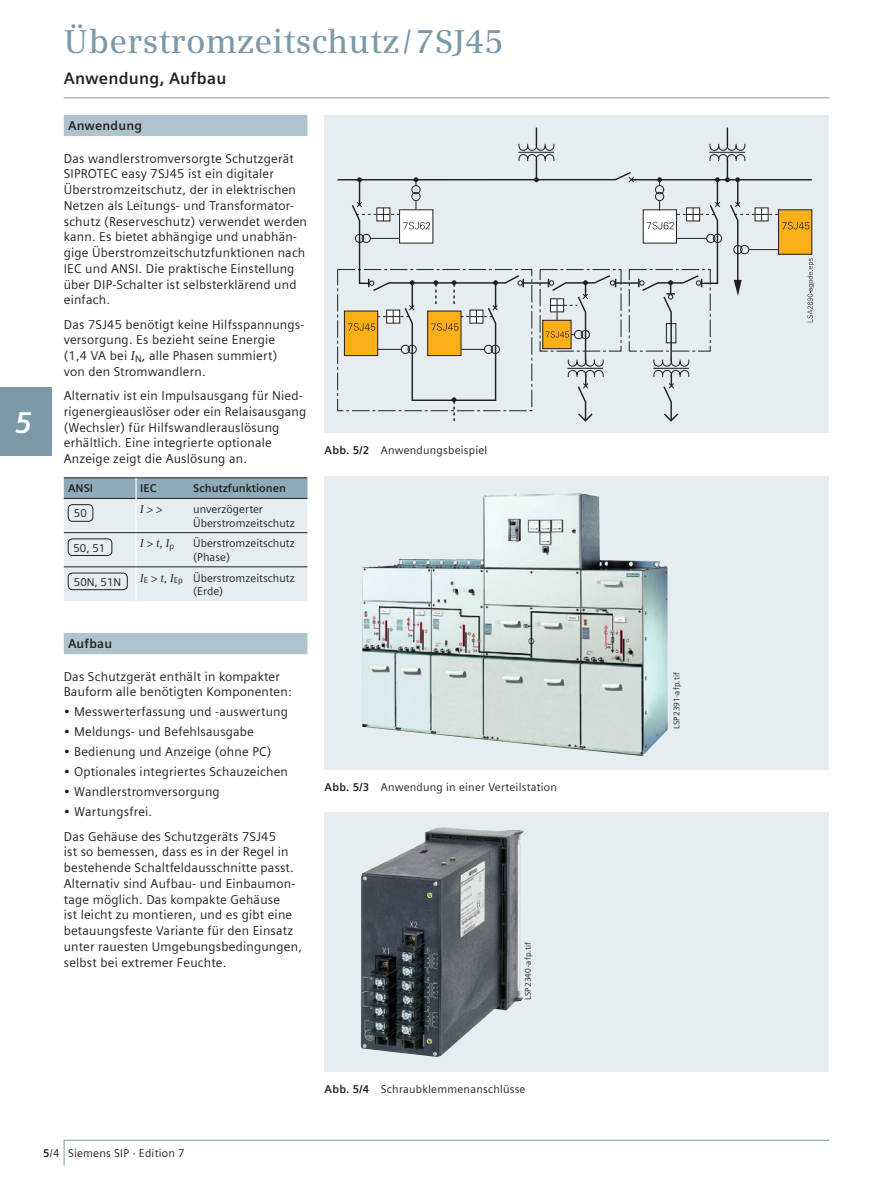
<style>
.page{position:relative;width:893px;height:1191px;background:#fff}
.page>*{position:absolute;margin:0;border:0;box-sizing:border-box;transform-origin:0 0}
.t1{font:600 33px "Siemens Serif";letter-spacing:.005em;color:#7b99a9}
.t2{font:italic 700 30px "Siemens Sans";color:#fff}
.t3{font:700 16.5px "Siemens Sans";letter-spacing:.015em;color:#231f20}
.t4{font:12.75px/15.8px "Siemens Sans";letter-spacing:.015em;color:#231f20}
.t5{font:700 12.75px "Siemens Sans";letter-spacing:.015em;color:#231f20}
.t6{font:11.25px/13.5px "Siemens Sans";letter-spacing:.005em;color:#231f20}
.t7{font:700 11.25px "Siemens Sans";color:#231f20}
.t8{font:italic 11.25px "Siemens Serif";color:#231f20}
.t9{font:italic 11.25px "Siemens Sans";color:#231f20}
.t10{font:8.25px "Siemens Sans";letter-spacing:.02em;color:#231f20}
.s1{font-family:"Siemens Serif";font-style:italic}
.s2{font-family:"Siemens Serif"}
.s3{font-family:"Siemens Sans";font-style:normal}
.s4{font-weight:700}
</style>
<div class="page">
<div style="left:325px;top:476px;width:504px;height:294px;background:#e5edf1"></div>
<img style="left:362px;top:493px;width:306px;height:263px">
<div style="left:64px;top:115px;width:243px;height:21px;background:#afc3ce"></div>
<div style="left:64px;top:633px;width:243px;height:21px;background:#afc3ce"></div>
<hr style="left:64px;top:477px;width:243px;height:1px;background:#231f20">
<svg style="left:64px;top:478px;width:243px;height:123px"></svg>
<hr style="left:136px;top:498px;width:1px;height:34px;background:#fff">
<hr style="left:136px;top:533px;width:1px;height:33px;background:#fff">
<hr style="left:136px;top:567px;width:1px;height:34px;background:#fff">
<hr style="left:64px;top:532px;width:243px;height:1px;background:#231f20">
<hr style="left:64px;top:566px;width:243px;height:1px;background:#231f20">
<div style="left:68px;top:504px;width:25px;height:17px;border:1px solid #231f20;border-radius:4px"></div>
<div style="left:68px;top:538px;width:44px;height:17px;border:1px solid #231f20;border-radius:4px"></div>
<div style="left:68px;top:573px;width:59px;height:17px;border:1px solid #231f20;border-radius:4px"></div>
<hr style="left:64px;top:97px;width:765px;height:1px;background:#7b99a9">
<svg style="left:63px;top:1139px;width:767px;height:27px"></svg>
<div style="left:325px;top:115px;width:504px;height:317px;background:#e5edf1"></div>
<svg style="left:337px;top:128px;width:477px;height:294px"></svg>
<div style="left:325px;top:812px;width:504px;height:259px;background:#e5edf1"></div>
<img style="left:360px;top:827px;width:164px;height:230px">
<div style="left:0;top:387px;width:51px;height:68px;background:#7b99a9"></div>
<p class="t2" style="left:15px;top:410px;width:19px">5</p>
<p class="t1" style="left:64px;top:28px;width:441px">Überstromzeitschutz / 7SJ45</p>
<p class="t3" style="left:64px;top:71px;width:164px">Anwendung, Aufbau</p>
<p class="t5" style="left:68px;top:120px;width:76px">Anwendung</p>
<p class="t4" style="left:64px;top:151px;width:245px">Das wandlerstromversorgte Schutzgerät SIPROTEC easy 7SJ45 ist ein digitaler Überstromzeitschutz, der in elektrischen Netzen als Leitungs- und Transformator&shy;schutz (Reserveschutz) verwendet werden kann. Es bietet abhängige und unabhän&shy;gige Überstromzeitschutzfunktionen nach IEC und ANSI. Die praktische Einstellung über DIP-Schalter ist selbsterklärend und einfach.</p>
<p class="t4" style="left:64px;top:317px;width:242px">Das 7SJ45 benötigt keine Hilfsspannungs&shy;versorgung. Es bezieht seine Energie<br>(1,4 VA bei <span class="s1">I</span><sub>N</sub>, alle Phasen summiert)<br>von den Stromwandlern.</p>
<p class="t4" style="left:64px;top:389px;width:244px">Alternativ ist ein Impulsausgang für Nied&shy;rigenergieauslöser oder ein Relaisausgang (Wechsler) für Hilfswandlerauslösung erhältlich. Eine integrierte optionale Anzeige zeigt die Auslösung an.</p>
<p class="t7" style="left:68px;top:484px;width:27px">ANSI</p>
<p class="t7" style="left:140px;top:484px;width:18px">IEC</p>
<p class="t7" style="left:193px;top:484px;width:94px">Schutzfunktionen</p>
<p class="t6" style="left:74px;top:507px;width:14px">50</p>
<p class="t9" style="left:140px;top:505px;width:24px"><span class="s2">I</span> &gt; &gt;</p>
<p class="t6" style="left:193px;top:503px;width:103px">unverzögerter<br>Überstromzeitschutz</p>
<p class="t6" style="left:73px;top:542px;width:33px">50, 51</p>
<p class="t8" style="left:140px;top:539px;width:35px">I <span class="s3">&gt;</span> t, I<sub>p</sub></p>
<p class="t6" style="left:193px;top:537px;width:103px">Überstromzeitschutz (Phase)</p>
<p class="t6" style="left:74px;top:576px;width:49px">50N, 51N</p>
<p class="t6" style="left:193px;top:572px;width:103px;text-indent:-53px"><span class="s1">I</span><sub>E</sub> &gt; <span class="s1">t</span>, <span class="s1">I</span><sub>Ep</sub> Überstromzeitschutz (Erde)</p>
<p class="t5" style="left:68px;top:638px;width:46px">Aufbau</p>
<p class="t4" style="left:64px;top:669px;width:229px">Das Schutzgerät enthält in kompakter<br>Bauform alle benötigten Komponenten:</p>
<p class="t4" style="left:64px;top:705px;width:226px">• Messwerterfassung und -auswertung</p>
<p class="t4" style="left:64px;top:725px;width:192px">• Meldungs- und Befehlsausgabe</p>
<p class="t4" style="left:64px;top:745px;width:209px">• Bedienung und Anzeige (ohne PC)</p>
<p class="t4" style="left:64px;top:765px;width:226px">• Optionales integriertes Schauzeichen</p>
<p class="t4" style="left:64px;top:785px;width:158px">• Wandlerstromversorgung</p>
<p class="t4" style="left:64px;top:801px;width:214px;line-height:24.3px">• Wartungsfrei.<br>Das Gehäuse des Schutzgeräts 7SJ45</p>
<p class="t4" style="left:64px;top:845px;width:240px">ist so bemessen, dass es in der Regel in bestehende Schaltfeldausschnitte passt.<br>Alternativ sind Aufbau- und Einbaumon&shy;tage möglich. Das kompakte Gehäuse<br>ist leicht zu montieren, und es gibt eine betauungsfeste Variante für den Einsatz unter rauesten Umgebungsbedingungen, selbst bei extremer Feuchte.</p>
<p class="t6" style="left:325px;top:445px;width:164px"><span class="s4">Abb. 5/2</span> Anwendungsbeispiel</p>
<p class="t6" style="left:325px;top:781px;width:234px"><span class="s4">Abb. 5/3</span> Anwendung in einer Verteilstation</p>
<p class="t10" style="left:525px;top:1000px;width:60px;rotate:-90deg">LSP2340-afp.tif</p>
<p class="t6" style="left:43px;top:1147px;width:143px"><span class="s4">5</span>/4 Siemens SIP · Edition 7</p>
<p class="t6" style="left:325px;top:1083px;width:202px"><span class="s4">Abb. 5/4</span> Schraubklemmenanschlüsse</p>
<p class="t10" style="left:673px;top:729px;width:59px;rotate:-90deg">LSP2391-afp.tif</p>
</div>
